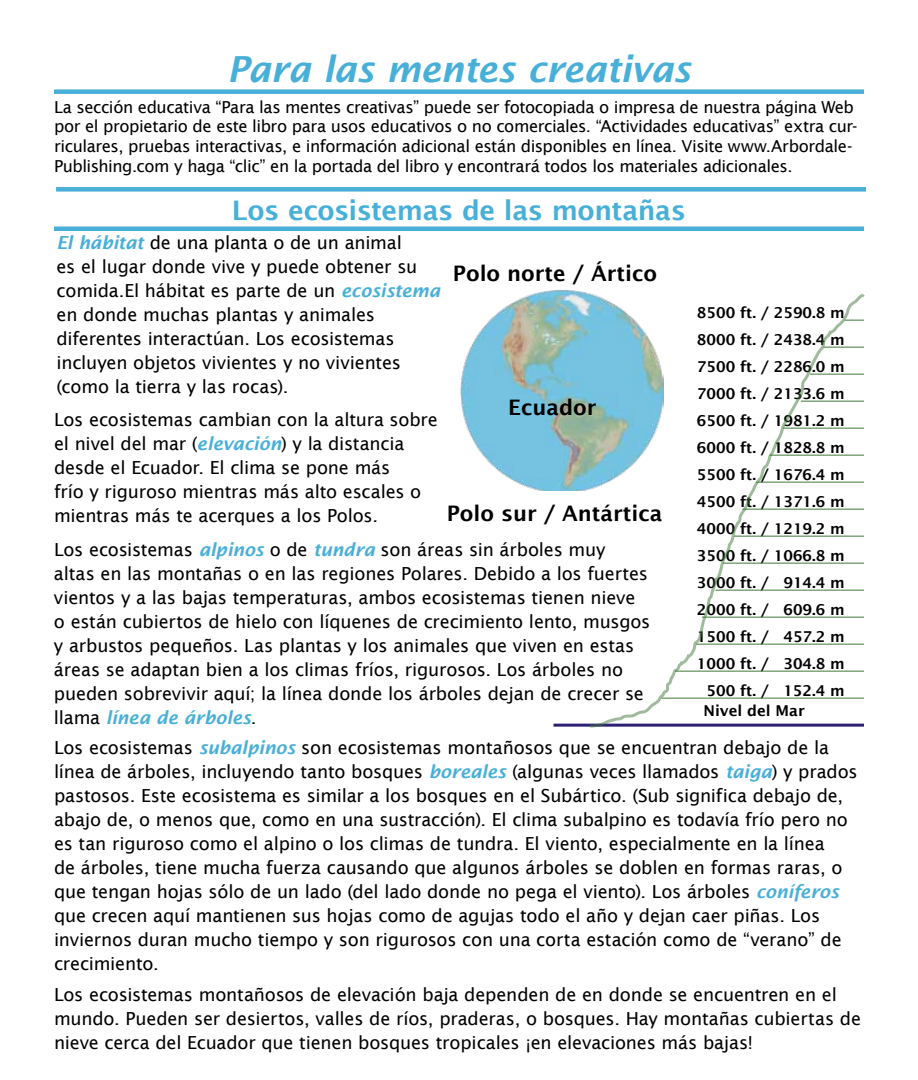
<style>
.page{position:relative;width:918px;height:1080px;background:#fff}
.page>*{position:absolute;margin:0;border:0;box-sizing:border-box;transform-origin:0 0}
.t1{font:italic 600 36px "Lucida Sans";letter-spacing:-.015em;color:#48afd8}
.t2{font:600 27px "Lucida Sans";letter-spacing:-.015em;color:#48afd8}
.t3{font:600 21.3px "Lucida Sans";color:#000}
.t4{font:18px/24px "Lucida Sans";letter-spacing:-.01em;color:#000}
.t5{font:16.5px/19.8px "Lucida Sans";letter-spacing:-.025em;color:#000}
.t6{font:600 15px "Lucida Sans";color:#000}
.s1{font-weight:600;font-style:italic;color:#48afd8}
</style>
<div class="page">
<hr style="left:554px;top:724px;width:310px;height:3px;background:#2c2075">
<svg style="left:588px;top:293px;width:277px;height:435px"></svg>
<hr style="left:662px;top:698px;width:202px;height:1px;background:#41783a">
<hr style="left:675px;top:671px;width:189px;height:1px;background:#41783a">
<hr style="left:696px;top:644px;width:168px;height:1px;background:#41783a">
<hr style="left:702px;top:617px;width:162px;height:1px;background:#41783a">
<hr style="left:716px;top:590px;width:148px;height:1px;background:#41783a">
<hr style="left:723px;top:563px;width:141px;height:1px;background:#41783a">
<hr style="left:734px;top:536px;width:130px;height:1px;background:#41783a">
<hr style="left:742px;top:509px;width:122px;height:1px;background:#41783a">
<hr style="left:756px;top:482px;width:108px;height:1px;background:#41783a">
<hr style="left:770px;top:455px;width:94px;height:1px;background:#41783a">
<hr style="left:783px;top:428px;width:81px;height:1px;background:#41783a">
<hr style="left:801px;top:401px;width:63px;height:1px;background:#41783a">
<hr style="left:810px;top:374px;width:54px;height:1px;background:#41783a">
<hr style="left:824px;top:347px;width:40px;height:1px;background:#41783a">
<svg style="left:845px;top:320px;width:19px;height:1px"></svg>
<div style="left:54px;top:89px;width:810px;height:5px;background:#48afd8"></div>
<div style="left:56px;top:187px;width:810px;height:5px;background:#48afd8"></div>
<div style="left:54px;top:226px;width:810px;height:5px;background:#48afd8"></div>
<img style="left:461px;top:290px;width:202px;height:201px">
<h1 class="t1" style="left:227px;top:48px;width:466px">Para las mentes creativas</h1>
<p class="t5" style="left:54px;top:97px;width:805px">La sección educativa “Para las mentes creativas” puede ser fotocopiada o impresa de nuestra página Web por el propietario de este libro para usos educativos o no comerciales. “Actividades educativas” extra cur&shy;riculares, pruebas interactivas, e información adicional están disponibles en línea. Visite www.Arbordale-Publishing.com y haga “clic” en la portada del libro y encontrará todos los materiales adicionales.</p>
<h2 class="t2" style="left:232px;top:195px;width:456px">Los ecosistemas de las montañas</h2>
<p class="t4" style="left:57px;top:231px;width:385px"><span class="s1">El hábitat</span> de una planta o de un animal<br>es el lugar donde vive y puede obtener su comida.El hábitat es parte de un <span class="s1">ecosistema </span>en donde muchas plantas y animales diferentes interactúan. Los ecosistemas incluyen objetos vivientes y no vivientes (como la tierra y las rocas).</p>
<p class="t4" style="left:54px;top:407px;width:385px">Los ecosistemas cambian con la altura sobre el nivel del mar (<span class="s1">elevación</span>) y la distancia desde el Ecuador. El clima se pone más<br>frío y riguroso mientras más alto escales o mientras más te acerques a los Polos.</p>
<p class="t3" style="left:453px;top:261px;width:206px">Polo norte / Ártico</p>
<p class="t3" style="left:508px;top:395px;width:90px">Ecuador</p>
<p class="t3" style="left:447px;top:501px;width:217px">Polo sur / Antártica</p>
<p class="t4" style="left:54px;top:537px;width:598px">Los ecosistemas <span class="s1">alpinos</span> o de <span class="s1">tundra</span> son áreas sin árboles muy altas en las montañas o en las regiones Polares. Debido a los fuertes vientos y a las bajas temperaturas, ambos ecosistemas tienen nieve o están cubiertos de hielo con líquenes de crecimiento lento, musgos y arbustos pequeños. Las plantas y los animales que viven en estas áreas se adaptan bien a los climas fríos, rigurosos. Los árboles no pueden sobrevivir aquí; la línea donde los árboles dejan de crecer se llama <span class="s1">línea de árboles</span>.</p>
<p class="t6" style="left:697px;top:304px;width:149px">8500 ft. / 2590.8 m</p>
<p class="t6" style="left:697px;top:331px;width:149px">8000 ft. / 2438.4 m</p>
<p class="t6" style="left:697px;top:358px;width:149px">7500 ft. / 2286.0 m</p>
<p class="t6" style="left:697px;top:385px;width:149px">7000 ft. / 2133.6 m</p>
<p class="t6" style="left:697px;top:412px;width:149px">6500 ft. / 1981.2 m</p>
<p class="t6" style="left:697px;top:439px;width:149px">6000 ft. / 1828.8 m</p>
<p class="t6" style="left:697px;top:466px;width:149px">5500 ft. / 1676.4 m</p>
<p class="t6" style="left:697px;top:493px;width:149px">4500 ft. / 1371.6 m</p>
<p class="t6" style="left:697px;top:520px;width:149px">4000 ft. / 1219.2 m</p>
<p class="t6" style="left:697px;top:547px;width:149px">3500 ft. / 1066.8 m</p>
<p class="t6" style="left:697px;top:574px;width:149px">3000 ft. / 914.4 m</p>
<p class="t6" style="left:697px;top:601px;width:149px">2000 ft. / 609.6 m</p>
<p class="t6" style="left:697px;top:628px;width:149px">1500 ft. / 457.2 m</p>
<p class="t6" style="left:697px;top:655px;width:149px">1000 ft. / 304.8 m</p>
<p class="t6" style="left:707px;top:682px;width:140px">500 ft. / 152.4 m</p>
<p class="t6" style="left:704px;top:703px;width:103px">Nivel del Mar</p>
<p class="t4" style="left:54px;top:735px;width:805px">Los ecosistemas <span class="s1">subalpinos</span> son ecosistemas montañosos que se encuentran debajo de la línea de árboles, incluyendo tanto bosques <span class="s1">boreales</span> (algunas veces llamados <span class="s1">taiga</span>) y prados pastosos. Este ecosistema es similar a los bosques en el Subártico. (Sub significa debajo de, abajo de, o menos que, como en una sustracción). El clima subalpino es todavía frío pero no es tan riguroso como el alpino o los climas de tundra. El viento, especialmente en la línea<br>de árboles, tiene mucha fuerza causando que algunos árboles se doblen en formas raras, o que tengan hojas sólo de un lado (del lado donde no pega el viento). Los árboles <span class="s1">coníferos </span>que crecen aquí mantienen sus hojas como de agujas todo el año y dejan caer piñas. Los inviernos duran mucho tiempo y son rigurosos con una corta estación como de “verano” de crecimiento.</p>
<p class="t4" style="left:54px;top:982px;width:809px">Los ecosistemas montañosos de elevación baja dependen de en donde se encuentren en el mundo. Pueden ser desiertos, valles de ríos, praderas, o bosques. Hay montañas cubiertas de nieve cerca del Ecuador que tienen bosques tropicales ¡en elevaciones más bajas!</p>
</div>
